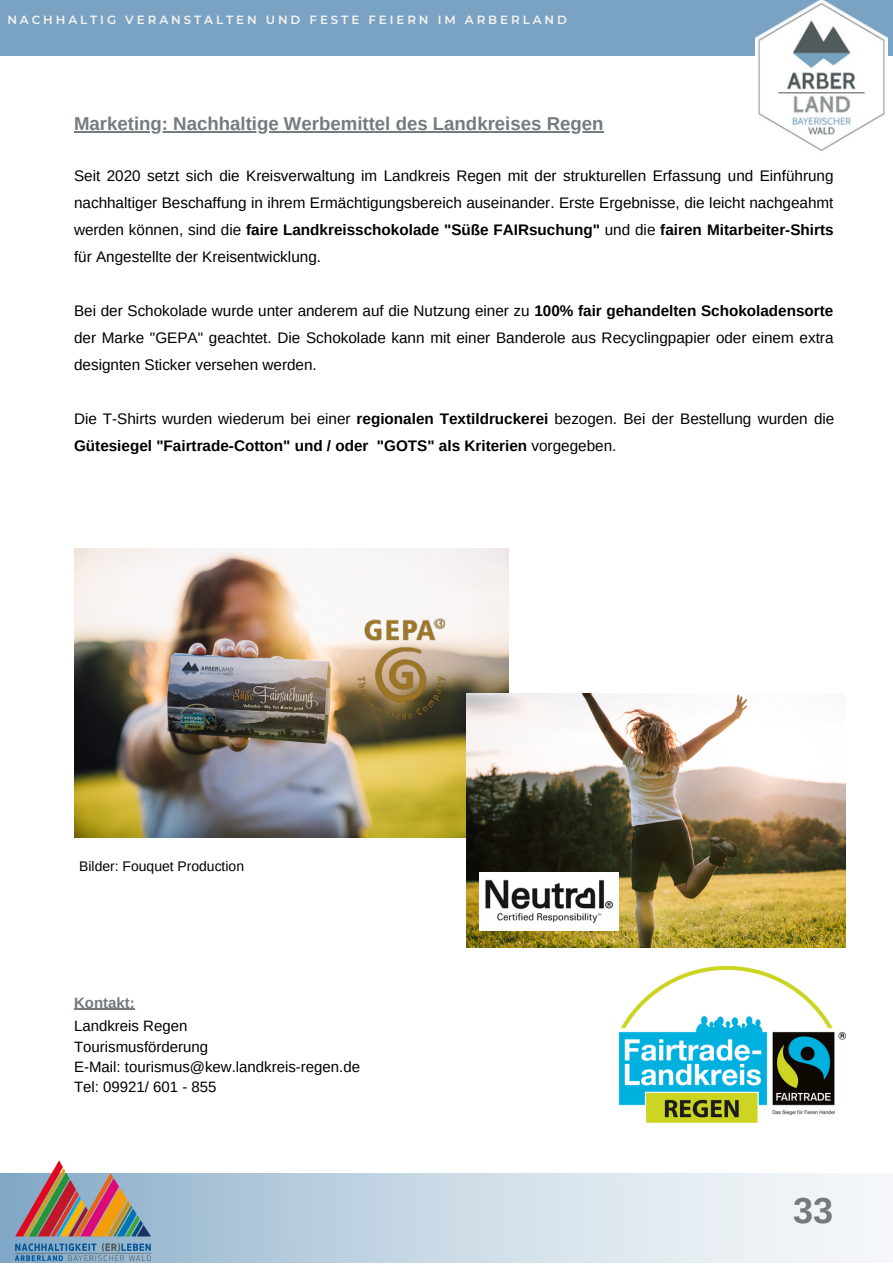
<style>
.page{position:relative;width:893px;height:1264px;background:#fff}
.page>*{position:absolute;margin:0;border:0;box-sizing:border-box;transform-origin:0 0}
.t1{font:700 36px "Arimo";color:#737b7e}
.t2{font:700 18.6px "Arimo";color:#737b7e}
.t3{font:15.3px/27px "Arimo";color:#000;text-align:justify}
.t4{font:700 15.3px/27px "Arimo";color:#000}
.t5{font:15px "Arimo";color:#000}
.t6{font:700 15px "Arimo";color:#737b7e}
.t7{font:13.95px "Arimo";color:#000}
.t8{font:600 11.85px "Montserrat";letter-spacing:.245em;color:#f6f4ef}
.s1{font-weight:700}
.s2{font-weight:400}
</style>
<div class="page">
<svg style="left:165px;top:1173px;width:713px;height:89px;background:#d0dee9"></svg>
<div style="left:0;top:0;width:892px;height:56px;background:#7aa3c3"></div>
<img style="left:0;top:1160px;width:165px;height:102px">
<img style="left:755px;top:0;width:132px;height:152px">
<img style="left:618px;top:965px;width:227px;height:158px">
<img style="left:74px;top:548px;width:434px;height:289px">
<img style="left:466px;top:693px;width:379px;height:254px">
<img style="left:480px;top:873px;width:138px;height:57px">
<img style="left:349px;top:616px;width:105px;height:106px">
<hr style="left:74px;top:131px;width:529px;height:1px;background:#737b7e">
<hr style="left:74px;top:1008px;width:61px;height:2px;background:#737b7e">
<p class="t8" style="left:7px;top:12px;width:561px">NACHHALTIG VERANSTALTEN UND FESTE FEIERN IM ARBERLAND</p>
<p class="t2" style="left:74px;top:113px;width:531px">Marketing: Nachhaltige Werbemittel des Landkreises Regen</p>
<p class="t3" style="left:74px;top:162px;width:761px">Seit 2020 setzt sich die Kreisverwaltung im Landkreis Regen mit der strukturellen Erfassung und Einführung nachhaltiger Beschaffung in ihrem Ermächtigungsbereich auseinander. Erste Ergebnisse, die leicht nachgeahmt werden können, sind die <span class="s1">faire Landkreisschokolade "Süße FAIRsuchung"</span> und die <span class="s1">fairen Mitarbeiter-Shirts </span>für Angestellte der Kreisentwicklung.</p>
<p class="t3" style="left:74px;top:297px;width:760px">Bei der Schokolade wurde unter anderem auf die Nutzung einer zu <span class="s1">100% fair gehandelten Schokoladensorte </span>der Marke "GEPA" geachtet. Die Schokolade kann mit einer Banderole aus Recyclingpapier oder einem extra designten Sticker versehen werden.</p>
<p class="t4" style="left:74px;top:405px;width:761px"><span class="s2">Die T-Shirts wurden wiederum bei einer</span> regionalen Textildruckerei <span class="s2">bezogen. Bei der Bestellung wurden die<br></span>Gütesiegel "Fairtrade-Cotton" und / oder "GOTS" als Kriterien <span class="s2">vorgegeben.</span></p>
<p class="t7" style="left:79px;top:858px;width:166px">Bilder: Fouquet Production</p>
<p class="t6" style="left:74px;top:994px;width:62px">Kontakt:</p>
<p class="t5" style="left:74px;top:1017px;width:115px">Landkreis Regen</p>
<p class="t5" style="left:74px;top:1038px;width:136px">Tourismusförderung</p>
<p class="t5" style="left:74px;top:1058px;width:287px">E-Mail: tourismus@kew.landkreis-regen.de</p>
<p class="t5" style="left:74px;top:1078px;width:144px">Tel: 09921/ 601 - 855</p>
<p class="t1" style="left:793px;top:1190px;width:42px">33</p>
</div>
